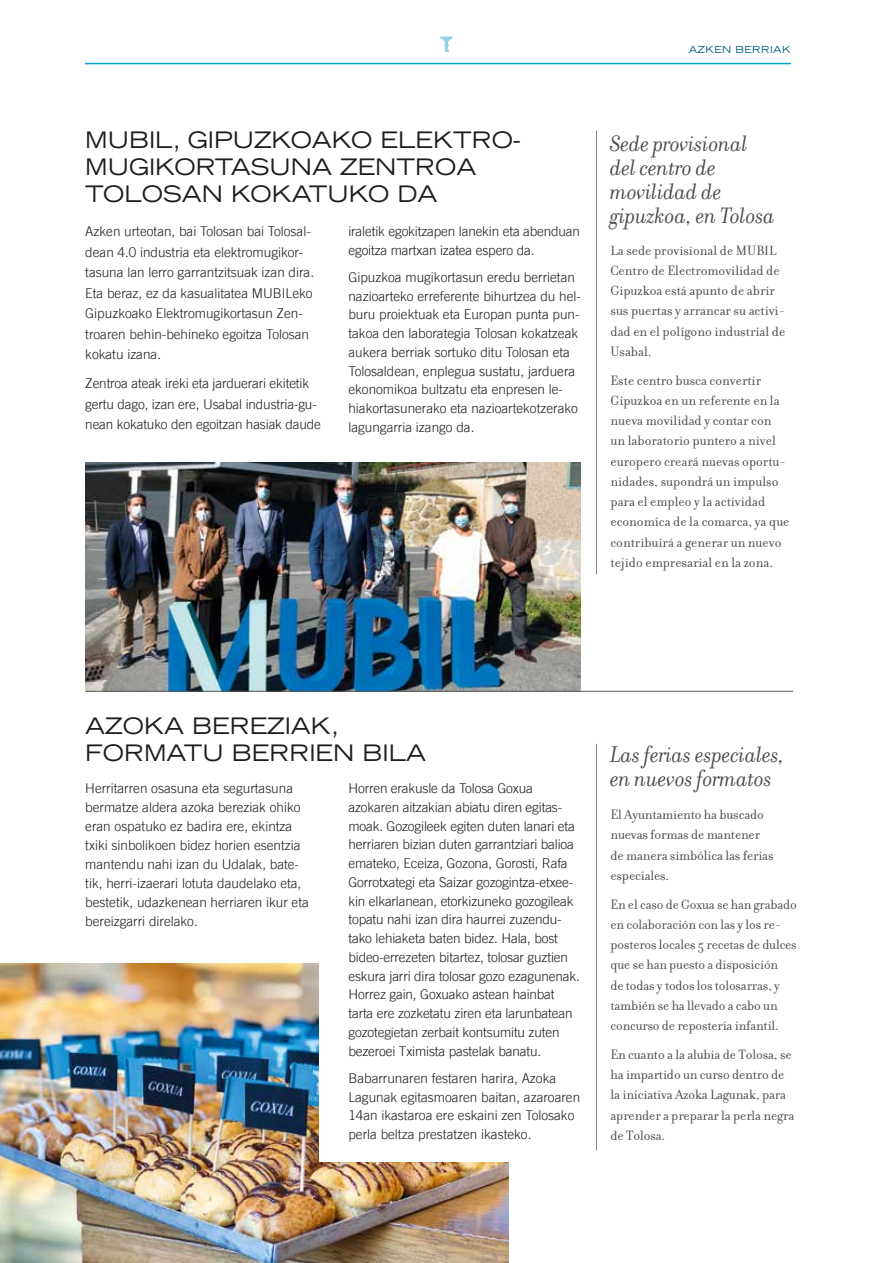
<style>
.page{position:relative;width:893px;height:1263px;background:#fff}
.page>*{position:absolute;margin:0;border:0;box-sizing:border-box;transform-origin:0 0}
.t1{font:italic 24px/24px "Filosofia";letter-spacing:-.01em;color:#4a4a49}
.t2{font:expanded 22.5px/27px "Trade Gothic LT";color:#1d1d1b}
.t3{font:14.25px/20.2px "Filosofia";color:#4a4a49}
.t4{font:300 13.5px/18.8px "Trade Gothic LT";color:#1d1d1b}
.t5{font:expanded 12px "Trade Gothic LT";color:#706f6f}
.t6{font:expanded 9.6px "Trade Gothic LT";letter-spacing:.04em;color:#00617e}
</style>
<div class="page">
<svg style="left:440px;top:36px;width:12px;height:16px"></svg>
<hr style="left:85px;top:63px;width:706px;height:1px;background:#00a4cc">
<img style="left:85px;top:462px;width:496px;height:230px">
<hr style="left:86px;top:691px;width:707px;height:1px;background:#575756">
<hr style="left:596px;top:131px;width:1px;height:443px;background:#878787">
<hr style="left:596px;top:744px;width:1px;height:406px;background:#878787">
<img style="left:0;top:963px;width:509px;height:300px">
<div style="left:319px;top:942px;width:272px;height:220px;background:#fff"></div>
<p class="t6" style="left:689px;top:43px;width:103px">AZKEN BERRIAK</p>
<h2 class="t2" style="left:85px;top:126px;width:437px">MUBIL, GIPUZKOAKO ELEKTRO-<br>MUGIKORTASUNA ZENTROA<br>TOLOSAN KOKATUKO DA</h2>
<p class="t4" style="left:85px;top:221px;width:230px;line-height:20.5px">Azken urteotan, bai Tolosan bai Tolosal&shy;dean 4.0 industria eta elektromugikor&shy;tasuna lan lerro garrantzitsuak izan dira.<br>Eta beraz, ez da kasualitatea MUBILeko Gipuzkoako Elektromugikortasun Zen&shy;troaren behin-behineko egoitza Tolosan kokatu izana.</p>
<p class="t4" style="left:85px;top:373px;width:237px;line-height:20.5px">Zentroa ateak ireki eta jarduerari ekitetik gertu dago, izan ere, Usabal industria-gu&shy;nean kokatuko den egoitzan hasiak daude</p>
<p class="t4" style="left:348px;top:222px;width:233px">iraletik egokitzapen lanekin eta abenduan egoitza martxan izatea espero da.</p>
<p class="t4" style="left:348px;top:268px;width:234px">Gipuzkoa mugikortasun eredu berrietan nazioarteko erreferente bihurtzea du hel&shy;buru proiektuak eta Europan punta pun&shy;takoa den laborategia Tolosan kokatzeak aukera berriak sortuko ditu Tolosan eta Tolosaldean, enplegua sustatu, jarduera ekonomikoa bultzatu eta enpresen le&shy;hiakortasunerako eta nazioartekotzerako lagungarria izango da.</p>
<h1 class="t1" style="left:610px;top:132px;width:166px">Sede provisional del centro de movilidad de gipuzkoa, en Tolosa</h1>
<p class="t3" style="left:610px;top:240px;width:176px">La sede provisional de MUBIL<br>Centro de Electromovilidad de<br>Gipuzkoa está apunto de abrir sus puertas y arrancar su activi&shy;dad en el polígono industrial de<br>Usabal.</p>
<p class="t3" style="left:610px;top:370px;width:181px">Este centro busca convertir<br>Gipuzkoa en un referente en la nueva movilidad y contar con un laboratorio puntero a nivel europero creará nuevas oportu&shy;nidades, supondrá un impulso para el empleo y la actividad economíca de la comarca, ya que contribuirá a generar un nuevo tejido empresarial en la zona.</p>
<h2 class="t2" style="left:85px;top:712px;width:342px">AZOKA BEREZIAK,<br>FORMATU BERRIEN BILA</h2>
<p class="t4" style="left:348px;top:779px;width:233px">Horren erakusle da Tolosa Goxua azokaren aitzakian abiatu diren egitas&shy;moak. Gozogileek egiten duten lanari eta herriaren bizian duten garrantziari balioa emateko, Eceiza, Gozona, Gorosti, Rafa Gorrotxategi eta Saizar gozogintza-etxee&shy;kin elkarlanean, etorkizuneko gozogileak topatu nahi izan dira haurrei zuzendu&shy;tako lehiaketa baten bidez. Hala, bost bideo-errezeten bitartez, tolosar guztien eskura jarri dira tolosar gozo ezagunenak.<br>Horrez gain, Goxuako astean hainbat tarta ere zozketatu ziren eta larunbatean gozotegietan zerbait kontsumitu zuten bezeroei Tximista pastelak banatu.</p>
<p class="t4" style="left:348px;top:1068px;width:233px">Babarrunaren festaren harira, Azoka Lagunak egitasmoaren baitan, azaroaren 14an ikastaroa ere eskaini zen Tolosako perla beltza prestatzen ikasteko.</p>
<p class="t4" style="left:85px;top:779px;width:225px">Herritarren osasuna eta segurtasuna bermatze aldera azoka bereziak ohiko eran ospatuko ez badira ere, ekintza txiki sinbolikoen bidez horien esentzia mantendu nahi izan du Udalak, bate&shy;tik, herri-izaerari lotuta daudelako eta, bestetik, udazkenean herriaren ikur eta bereizgarri direlako.</p>
<h1 class="t1" style="left:610px;top:743px;width:176px">Las ferias especiales, en nuevos formatos</h1>
<p class="t3" style="left:610px;top:805px;width:165px">El Ayuntamiento ha buscado nuevas formas de mantener de manera simbólica las ferias especiales.</p>
<p class="t3" style="left:610px;top:894px;width:188px">En el caso de Goxua se han grabado en colaboración con las y los re&shy;posteros locales 5 recetas de dulces que se han puesto a disposición<br>de todas y todos los tolosarras, y también se ha llevado a cabo un concurso de repostería infantil.</p>
<p class="t3" style="left:610px;top:1044px;width:185px">En cuanto a la alubia de Tolosa, se ha impartido un curso dentro de la iniciativa Azoka Lagunak, para aprender a preparar la perla negra de Tolosa.</p>
<p class="t5" style="left:429px;top:1217px;width:35px">- 13 -</p>
</div>
